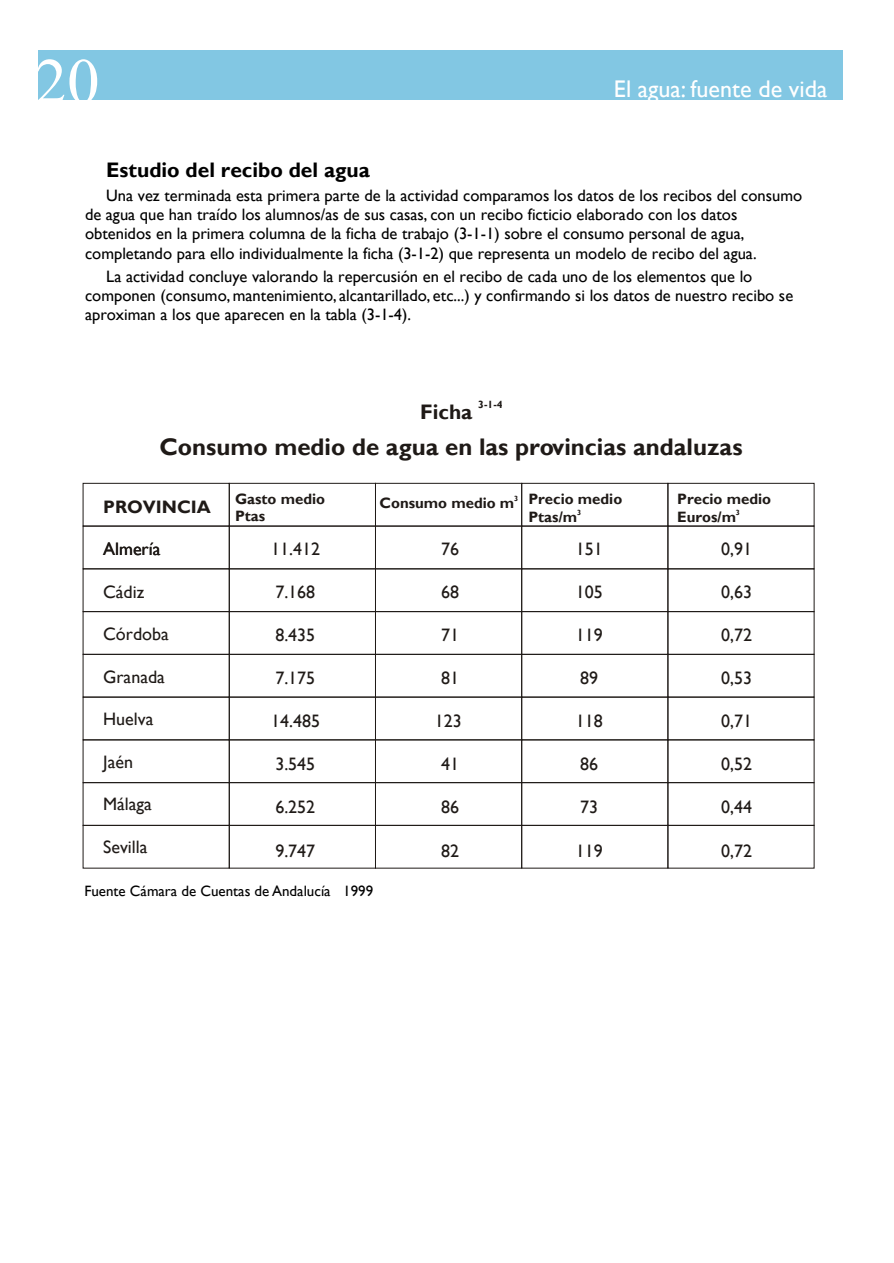
<style>
.page{position:relative;width:894px;height:1263px;background:#fff}
.page>*{position:absolute;margin:0;border:0;box-sizing:border-box;transform-origin:0 0}
.t1{font:64.8px "Times New Roman";color:#fff}
.t2{font:24.15px "Gill Sans";color:#fff}
.t3{font:700 24px "Gill Sans";color:#1f1a17}
.t4{font:700 21px "Gill Sans";color:#000}
.t5{font:700 21px "Gill Sans";color:#1f1a17}
.t6{font:18px "Gill Sans";color:#1f1a17}
.t7{font:700 18px "Gill Sans";color:#1f1a17}
.t8{font:16.5px/19.2px "Gill Sans";color:#000}
.t9{font:700 15px/17.4px "Gill Sans";color:#1f1a17}
.t10{font:15px "Gill Sans";color:#000}
.t11{font:700 10.5px "Gill Sans";color:#1f1a17}
.t12{font:700 7.5px "Gill Sans";color:#1f1a17}
</style>
<div class="page">
<div style="left:38px;top:51px;width:804px;height:49px;background:#82c7e3"></div>
<div style="left:83px;top:483px;width:146px;height:43px;border:1px solid #1f1a17"></div>
<div style="left:83px;top:526px;width:146px;height:43px;border:1px solid #1f1a17"></div>
<div style="left:83px;top:611px;width:146px;height:44px;border:1px solid #1f1a17"></div>
<div style="left:83px;top:654px;width:146px;height:43px;border:1px solid #1f1a17"></div>
<div style="left:83px;top:697px;width:146px;height:43px;border:1px solid #1f1a17"></div>
<div style="left:83px;top:782px;width:146px;height:44px;border:1px solid #1f1a17"></div>
<div style="left:83px;top:825px;width:146px;height:43px;border:1px solid #1f1a17"></div>
<div style="left:229px;top:483px;width:147px;height:43px;border:1px solid #1f1a17"></div>
<div style="left:229px;top:526px;width:147px;height:43px;border:1px solid #1f1a17"></div>
<div style="left:229px;top:611px;width:147px;height:44px;border:1px solid #1f1a17"></div>
<div style="left:229px;top:654px;width:147px;height:43px;border:1px solid #1f1a17"></div>
<div style="left:229px;top:697px;width:147px;height:43px;border:1px solid #1f1a17"></div>
<div style="left:229px;top:782px;width:147px;height:44px;border:1px solid #1f1a17"></div>
<div style="left:229px;top:825px;width:147px;height:43px;border:1px solid #1f1a17"></div>
<div style="left:375px;top:483px;width:147px;height:43px;border:1px solid #1f1a17"></div>
<div style="left:375px;top:526px;width:147px;height:43px;border:1px solid #1f1a17"></div>
<div style="left:375px;top:611px;width:147px;height:44px;border:1px solid #1f1a17"></div>
<div style="left:375px;top:654px;width:147px;height:43px;border:1px solid #1f1a17"></div>
<div style="left:375px;top:697px;width:147px;height:43px;border:1px solid #1f1a17"></div>
<div style="left:375px;top:782px;width:147px;height:44px;border:1px solid #1f1a17"></div>
<div style="left:375px;top:825px;width:147px;height:43px;border:1px solid #1f1a17"></div>
<div style="left:522px;top:483px;width:146px;height:43px;border:1px solid #1f1a17"></div>
<div style="left:522px;top:526px;width:146px;height:43px;border:1px solid #1f1a17"></div>
<div style="left:522px;top:611px;width:146px;height:44px;border:1px solid #1f1a17"></div>
<div style="left:522px;top:654px;width:146px;height:43px;border:1px solid #1f1a17"></div>
<div style="left:522px;top:697px;width:146px;height:43px;border:1px solid #1f1a17"></div>
<div style="left:522px;top:782px;width:146px;height:44px;border:1px solid #1f1a17"></div>
<div style="left:522px;top:825px;width:146px;height:43px;border:1px solid #1f1a17"></div>
<div style="left:668px;top:483px;width:146px;height:43px;border:1px solid #1f1a17"></div>
<div style="left:668px;top:526px;width:146px;height:43px;border:1px solid #1f1a17"></div>
<div style="left:668px;top:611px;width:146px;height:44px;border:1px solid #1f1a17"></div>
<div style="left:668px;top:654px;width:146px;height:43px;border:1px solid #1f1a17"></div>
<div style="left:668px;top:697px;width:146px;height:43px;border:1px solid #1f1a17"></div>
<div style="left:668px;top:782px;width:146px;height:44px;border:1px solid #1f1a17"></div>
<div style="left:668px;top:825px;width:146px;height:43px;border:1px solid #1f1a17"></div>
<h1 class="t1" style="left:35px;top:58px;width:66px">20</h1>
<h2 class="t2" style="left:614px;top:80px;width:215px">El agua: fuente de vida</h2>
<p class="t4" style="left:106px;top:162px;width:265px">Estudio del recibo del agua</p>
<p class="t8" style="left:85px;top:188px;width:719px;text-indent:21px">Una vez terminada esta primera parte de la actividad comparamos los datos de los recibos del consumo de agua que han traído los alumnos/as de sus casas, con un recibo ficticio elaborado con los datos obtenidos en la primera columna de la ficha de trabajo (3-1-1) sobre el consumo personal de agua, completando para ello individualmente la ficha (3-1-2) que representa un modelo de recibo del agua.</p>
<p class="t8" style="left:85px;top:268px;width:710px;text-indent:21px">La actividad concluye valorando la repercusión en el recibo de cada uno de los elementos que lo componen (consumo, mantenimiento, alcantarillado, etc...) y confirmando si los datos de nuestro recibo se aproximan a los que aparecen en la tabla (3-1-4).</p>
<p class="t11" style="left:478px;top:401px;width:26px">3-1-4</p>
<p class="t5" style="left:420px;top:404px;width:54px">Ficha</p>
<h3 class="t3" style="left:159px;top:438px;width:585px">Consumo medio de agua en las provincias andaluzas</h3>
<p class="t7" style="left:103px;top:500px;width:109px">PROVINCIA</p>
<p class="t9" style="left:235px;top:492px;width:92px">Gasto medio<br>Ptas</p>
<p class="t12" style="left:514px;top:496px;width:6px">3</p>
<p class="t9" style="left:380px;top:496px;width:244px">Consumo medio m Precio medio</p>
<p class="t12" style="left:577px;top:509px;width:6px">3</p>
<p class="t9" style="left:528px;top:510px;width:50px">Ptas/m</p>
<p class="t9" style="left:677px;top:492px;width:95px">Precio medio</p>
<p class="t12" style="left:736px;top:509px;width:6px">3</p>
<p class="t9" style="left:677px;top:510px;width:60px">Euros/m</p>
<p class="t6" style="left:103px;top:543px;width:59px">Almería</p>
<p class="t6" style="left:103px;top:585px;width:43px">Cádiz</p>
<p class="t6" style="left:103px;top:628px;width:67px">Córdoba</p>
<p class="t6" style="left:103px;top:670px;width:63px">Granada</p>
<p class="t6" style="left:103px;top:713px;width:52px">Huelva</p>
<p class="t6" style="left:103px;top:755px;width:31px">Jaén</p>
<p class="t6" style="left:103px;top:798px;width:50px">Málaga</p>
<p class="t6" style="left:103px;top:840px;width:46px">Sevilla</p>
<p class="t6" style="left:271px;top:543px;width:50px">11.412</p>
<p class="t6" style="left:441px;top:543px;width:19px">76</p>
<p class="t6" style="left:576px;top:543px;width:28px">151</p>
<p class="t6" style="left:721px;top:543px;width:32px">0,91</p>
<p class="t6" style="left:275px;top:586px;width:41px">7.168</p>
<p class="t6" style="left:441px;top:586px;width:19px">68</p>
<p class="t6" style="left:576px;top:586px;width:28px">105</p>
<p class="t6" style="left:721px;top:586px;width:32px">0,63</p>
<p class="t6" style="left:275px;top:629px;width:41px">8.435</p>
<p class="t6" style="left:441px;top:629px;width:19px">71</p>
<p class="t6" style="left:576px;top:629px;width:28px">119</p>
<p class="t6" style="left:721px;top:629px;width:32px">0,72</p>
<p class="t6" style="left:275px;top:672px;width:41px">7.175</p>
<p class="t6" style="left:441px;top:672px;width:19px">81</p>
<p class="t6" style="left:580px;top:672px;width:19px">89</p>
<p class="t6" style="left:721px;top:672px;width:32px">0,53</p>
<p class="t6" style="left:271px;top:715px;width:50px">14.485</p>
<p class="t6" style="left:435px;top:715px;width:28px">123</p>
<p class="t6" style="left:576px;top:715px;width:28px">118</p>
<p class="t6" style="left:721px;top:715px;width:32px">0,71</p>
<p class="t6" style="left:275px;top:758px;width:41px">3.545</p>
<p class="t6" style="left:441px;top:758px;width:19px">41</p>
<p class="t6" style="left:580px;top:758px;width:19px">86</p>
<p class="t6" style="left:721px;top:758px;width:32px">0,52</p>
<p class="t6" style="left:275px;top:801px;width:41px">6.252</p>
<p class="t6" style="left:441px;top:801px;width:19px">86</p>
<p class="t6" style="left:580px;top:801px;width:19px">73</p>
<p class="t6" style="left:721px;top:801px;width:32px">0,44</p>
<p class="t6" style="left:275px;top:844px;width:41px">9.747</p>
<p class="t6" style="left:441px;top:844px;width:19px">82</p>
<p class="t6" style="left:576px;top:844px;width:28px">119</p>
<p class="t6" style="left:721px;top:844px;width:32px">0,72</p>
<p class="t10" style="left:84px;top:885px;width:290px">Fuente Cámara de Cuentas de Andalucía 1999</p>
</div>
